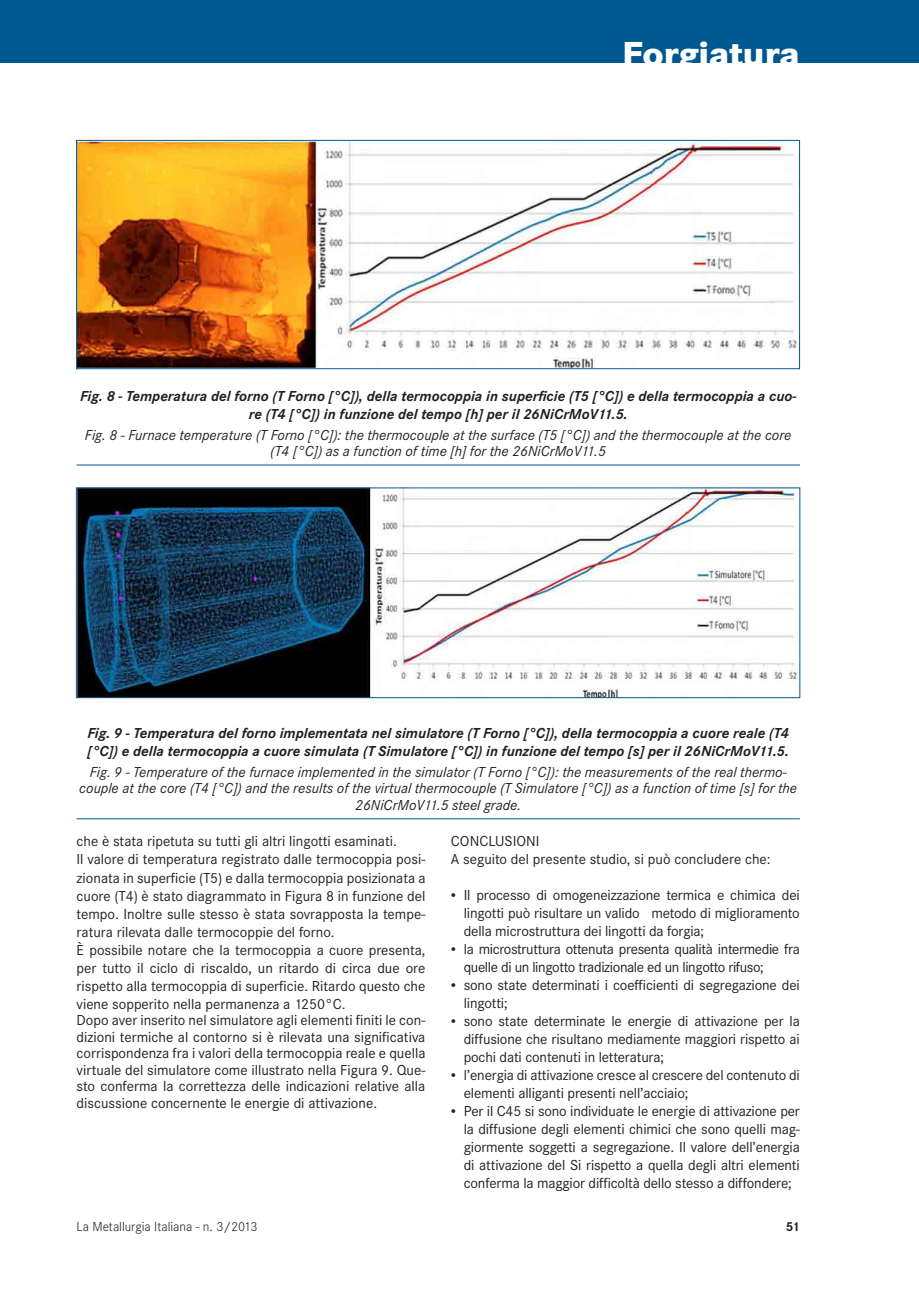
<style>
.page{position:relative;width:919px;height:1289px;background:#fff}
.page>*{position:absolute;margin:0;border:0;box-sizing:border-box;transform-origin:0 0}
.t1{font:800 36px "Corporate S";color:#fff}
.Normale{font:15px/18px "Corporate S";color:#231f20;text-align:justify}
.Testo_norm{font:15px/18px "Corporate S";letter-spacing:-.01em;color:#231f20}
.Normale-2{font:italic 15px/16.5px "Corporate S";color:#231f20;text-align:center}
.Didascalia{font:italic 700 15px/18px "Corporate S";color:#231f20;text-align:center}
.Paragrafo_elenco{font:15px/18px "Corporate S";letter-spacing:-.01em;color:#231f20;text-align:justify}
.t2{font:300 13.5px "Corporate S";color:#231f20}
.t3{font:700 13.5px "Corporate S";color:#231f20}
.s1{font-family:"Times New Roman"}
</style>
<div class="page">
<div style="left:0;top:0;width:13px;height:62px;background:#005890"></div>
<div style="left:13px;top:0;width:905px;height:62px;background:#005890"></div>
<img style="left:78px;top:142px;width:719px;height:225px">
<div style="left:76px;top:140px;width:723px;height:229px;border:1px solid #005890"></div>
<hr style="left:77px;top:464px;width:722px;height:1px;background:#005890">
<img style="left:78px;top:489px;width:719px;height:207px">
<div style="left:76px;top:487px;width:724px;height:211px;border:1px solid #005890"></div>
<hr style="left:77px;top:818px;width:722px;height:1px;background:#005890">
<h1 class="t1" style="left:622px;top:33px;width:179px">Forgiatura</h1>
<p class="Didascalia" style="left:80px;top:387px;width:718px">Fig. 8 - Temperatura del forno (T Forno [°C]), della termocoppia in superficie (T5 [°C]) e della termocoppia a cuo&shy;re (T4 [°C]) in funzione del tempo [h] per il 26NiCrMoV11.5.</p>
<p class="Normale-2" style="left:85px;top:426px;width:708px">Fig. 8 - Furnace temperature (T Forno [°C]): the thermocouple at the surface (T5 [°C]) and the thermocouple at the core (T4 [°C]) as a function of time [h] for the 26NiCrMoV11.5</p>
<p class="Didascalia" style="left:87px;top:724px;width:703px;text-align:left">Fig. 9 - Temperatura del forno implementata nel simulatore (T Forno [°C]), della termocoppia a cuore reale (T4 [°C]) e della termocoppia a cuore simulata (T Simulatore [°C]) in funzione del tempo [s] per il 26NiCrMoV11.5.</p>
<p class="Normale-2" style="left:79px;top:763px;width:719px">Fig. 9 - Temperature of the furnace implemented in the simulator (T Forno [°C]): the measurements of the real thermo&shy;couple at the core (T4 [°C]) and the results of the virtual thermocouple (T Simulatore [°C]) as a function of time [s] for the<br>26NiCrMoV11.5 steel grade.</p>
<p class="Paragrafo_elenco" style="left:451px;top:832px;width:87px">Conclusioni</p>
<p class="Testo_norm" style="left:451px;top:850px;width:321px">A seguito del presente studio, si può concludere che:</p>
<p class="Testo_norm" style="left:463px;top:886px;width:337px;text-align:justify;text-indent:-13px"><span class="s1">•</span> Il processo di omogeneizzazione termica e chimica dei lingotti può risultare un valido metodo di miglioramento della microstruttura dei lingotti da forgia;</p>
<p class="Testo_norm" style="left:463px;top:940px;width:337px;text-indent:-13px"><span class="s1">•</span> la microstruttura ottenuta presenta qualità intermedie fra quelle di un lingotto tradizionale ed un lingotto rifuso;</p>
<p class="Testo_norm" style="left:463px;top:976px;width:337px;text-indent:-13px"><span class="s1">•</span> sono state determinati i coefficienti di segregazione dei lingotti;</p>
<p class="Testo_norm" style="left:463px;top:1012px;width:337px;text-align:justify;text-indent:-13px"><span class="s1">•</span> sono state determinate le energie di attivazione per la diffusione che risultano mediamente maggiori rispetto ai pochi dati contenuti in letteratura;</p>
<p class="Testo_norm" style="left:463px;top:1066px;width:337px;text-indent:-13px"><span class="s1">•</span> l’energia di attivazione cresce al crescere del contenuto di elementi alliganti presenti nell’acciaio;</p>
<p class="Paragrafo_elenco" style="left:463px;top:1102px;width:337px;text-indent:-13px"><span class="s1">•</span> Per il C45 si sono individuate le energie di attivazione per la diffusione degli elementi chimici che sono quelli mag&shy;giormente soggetti a segregazione. Il valore dell’energia di attivazione del Si rispetto a quella degli altri elementi conferma la maggior difficoltà dello stesso a diffondere;</p>
<p class="Normale" style="left:77px;top:832px;width:322px">che è stata ripetuta su tutti gli altri lingotti esaminati.</p>
<p class="Normale" style="left:77px;top:850px;width:350px">Il valore di temperatura registrato dalle termocoppia posi&shy;zionata in superficie (T5) e dalla termocoppia posizionata a cuore (T4) è stato diagrammato in Figura 8 in funzione del tempo. Inoltre sulle stesso è stata sovrapposta la tempe&shy;ratura rilevata dalle termocoppie del forno.</p>
<p class="Normale" style="left:77px;top:940px;width:350px">È possibile notare che la termocoppia a cuore presenta, per tutto il ciclo di riscaldo, un ritardo di circa due ore rispetto alla termocoppia di superficie. Ritardo questo che viene sopperito nella permanenza a 1250°C.</p>
<p class="Normale" style="left:77px;top:1011px;width:350px;line-height:16.5px">Dopo aver inserito nel simulatore agli elementi finiti le con&shy;dizioni termiche al contorno si è rilevata una significativa corrispondenza fra i valori della termocoppia reale e quella virtuale del simulatore come illustrato nella Figura 9. Que&shy;sto conferma la correttezza delle indicazioni relative alla discussione concernente le energie di attivazione.</p>
<p class="t2" style="left:77px;top:1218px;width:182px">La Metallurgia Italiana - n. 3/2013</p>
<p class="t3" style="left:785px;top:1218px;width:16px">51</p>
</div>
